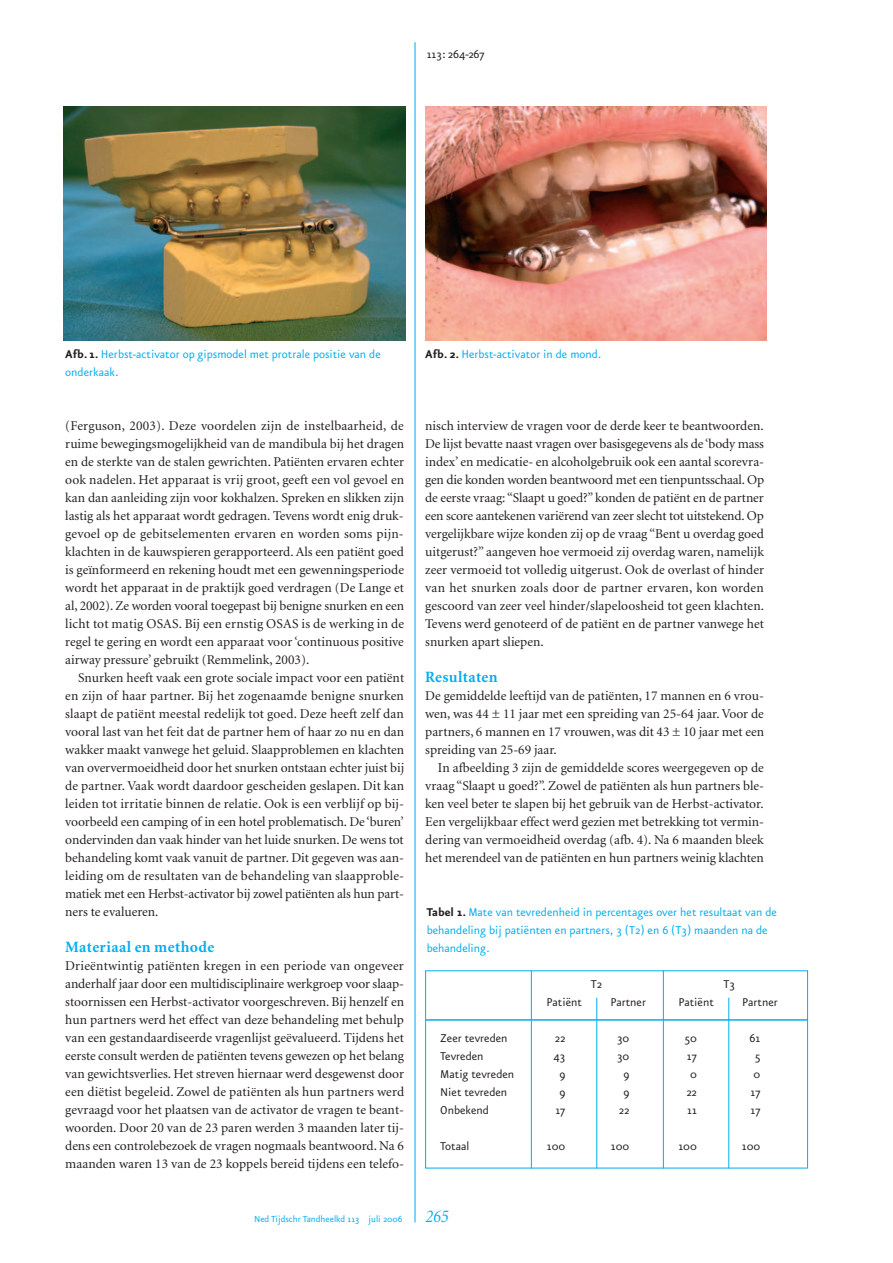
<style>
.page{position:relative;width:893px;height:1263px;background:#fff}
.page>*{position:absolute;margin:0;border:0;box-sizing:border-box;transform-origin:0 0}
.t1{font:italic 18px "Minion";color:#00aeef;scale:.9 1}
.t2{font:700 15.75px "Minion";letter-spacing:.025em;color:#00aeef}
.t3{font:13.5px/18px "Minion";color:#231f20;text-align:justify}
.t4{font:13.5px/18px "Eureka Sans";color:#00aeef}
.t5{font:13.5px "Eureka Sans";color:#231f20}
.t6{font:10.5px "Eureka Sans";color:#00aeef}
.s1{font-weight:700;color:#231f20}
</style>
<div class="page">
<hr style="left:415px;top:42px;width:1px;height:1180px;background:#00aeef">
<img style="left:64px;top:106px;width:341px;height:234px">
<img style="left:425px;top:106px;width:342px;height:234px">
<div style="left:425px;top:970px;width:383px;height:198px;border:1px solid #00aeef"></div>
<hr style="left:425px;top:1019px;width:383px;height:2px;background:#00aeef">
<hr style="left:531px;top:970px;width:1px;height:198px;background:#00aeef">
<hr style="left:596px;top:998px;width:1px;height:170px;background:#00aeef">
<hr style="left:663px;top:970px;width:1px;height:198px;background:#00aeef">
<hr style="left:728px;top:998px;width:1px;height:170px;background:#00aeef">
<p class="t5" style="left:427px;top:45px;width:59px">113: 264-267</p>
<p class="t4" style="left:65px;top:345px;width:317px"><span class="s1">Afb. 1.</span> Herbst-activator op gipsmodel met protrale positie van de onderkaak.</p>
<p class="t4" style="left:425px;top:345px;width:178px"><span class="s1">Afb. 2.</span> Herbst-activator in de mond.</p>
<p class="t3" style="left:65px;top:418px;width:340px">(Ferguson, 2003). Deze voordelen zijn de instelbaarheid, de ruime bewegingsmogelijkheid van de mandibula bij het dragen en de sterkte van de stalen gewrichten. Patiënten ervaren echter ook nadelen. Het apparaat is vrij groot, geeft een vol gevoel en kan dan aanleiding zijn voor kokhalzen. Spreken en slikken zijn lastig als het apparaat wordt gedragen. Tevens wordt enig druk&shy;gevoel op de gebitselementen ervaren en worden soms pijn&shy;klachten in de kauwspieren gerapporteerd. Als een patiënt goed is geïnformeerd en rekening houdt met een gewenningsperiode wordt het apparaat in de praktijk goed verdragen (De Lange et al, 2002). Ze worden vooral toegepast bij benigne snurken en een licht tot matig OSAS. Bij een ernstig OSAS is de werking in de regel te gering en wordt een apparaat voor ‘continuous positive airway pressure’ gebruikt (Remmelink, 2003).</p>
<p class="t3" style="left:65px;top:670px;width:340px;text-indent:13px">Snurken heeft vaak een grote sociale impact voor een patiënt en zijn of haar partner. Bij het zogenaamde benigne snurken slaapt de patiënt meestal redelijk tot goed. Deze heeft zelf dan vooral last van het feit dat de partner hem of haar zo nu en dan wakker maakt vanwege het geluid. Slaapproblemen en klachten van oververmoeidheid door het snurken ontstaan echter juist bij de partner. Vaak wordt daardoor gescheiden geslapen. Dit kan leiden tot irritatie binnen de relatie. Ook is een verblijf op bij&shy;voorbeeld een camping of in een hotel problematisch. De ‘buren’ ondervinden dan vaak hinder van het luide snurken. De wens tot behandeling komt vaak vanuit de partner. Dit gegeven was aan&shy;leiding om de resultaten van de behandeling van slaapproble&shy;matiek met een Herbst-activator bij zowel patiënten als hun part&shy;ners te evalueren.</p>
<p class="t2" style="left:65px;top:941px;width:151px">Materiaal en methode</p>
<p class="t3" style="left:65px;top:958px;width:340px">Drieëntwintig patiënten kregen in een periode van ongeveer anderhalf jaar door een multidisciplinaire werkgroep voor slaap&shy;stoornissen een Herbst-activator voorgeschreven. Bij henzelf en hun partners werd het effect van deze behandeling met behulp van een gestandaardiseerde vragenlijst geëvalueerd. Tijdens het eerste consult werden de patiënten tevens gewezen op het belang van gewichtsverlies. Het streven hiernaar werd desgewenst door een diëtist begeleid. Zowel de patiënten als hun partners werd gevraagd voor het plaatsen van de activator de vragen te beant&shy;woorden. Door 20 van de 23 paren werden 3 maanden later tij&shy;dens een controlebezoek de vragen nogmaals beantwoord. Na 6 maanden waren 13 van de 23 koppels bereid tijdens een telefo-</p>
<p class="t6" style="left:254px;top:1213px;width:150px">Ned Tijdschr Tandheelkd 113 juli 2006</p>
<p class="t3" style="left:425px;top:418px;width:340px">nisch interview de vragen voor de derde keer te beantwoorden.<br>De lijst bevatte naast vragen over basisgegevens als de ‘body mass index’ en medicatie- en alcoholgebruik ook een aantal scorevra&shy;gen die konden worden beantwoord met een tienpuntsschaal. Op de eerste vraag: “Slaapt u goed?” konden de patiënt en de partner een score aantekenen variërend van zeer slecht tot uitstekend. Op vergelijkbare wijze konden zij op de vraag “Bent u overdag goed uitgerust?” aangeven hoe vermoeid zij overdag waren, namelijk zeer vermoeid tot volledig uitgerust. Ook de overlast of hinder van het snurken zoals door de partner ervaren, kon worden gescoord van zeer veel hinder/slapeloosheid tot geen klachten.<br>Tevens werd genoteerd of de patiënt en de partner vanwege het snurken apart sliepen.</p>
<p class="t2" style="left:425px;top:671px;width:74px">Resultaten</p>
<p class="t3" style="left:425px;top:688px;width:340px">De gemiddelde leeftijd van de patiënten, 17 mannen en 6 vrou&shy;wen, was 44 ± 11 jaar met een spreiding van 25-64 jaar. Voor de partners, 6 mannen en 17 vrouwen, was dit 43 ± 10 jaar met een spreiding van 25-69 jaar.</p>
<p class="t3" style="left:425px;top:760px;width:340px;text-indent:13px">In afbeelding 3 zijn de gemiddelde scores weergegeven op de vraag “Slaapt u goed?”. Zowel de patiënten als hun partners ble&shy;ken veel beter te slapen bij het gebruik van de Herbst-activator.<br>Een vergelijkbaar effect werd gezien met betrekking tot vermin&shy;dering van vermoeidheid overdag (afb. 4). Na 6 maanden bleek het merendeel van de patiënten en hun partners weinig klachten</p>
<p class="t4" style="left:427px;top:903px;width:352px"><span class="s1">Tabel 1.</span> Mate van tevredenheid in percentages over het resultaat van de behandeling bij patiënten en partners, 3 (T2) en 6 (T3) maanden na de behandeling.</p>
<p class="t5" style="left:591px;top:976px;width:13px">T2</p>
<p class="t5" style="left:724px;top:976px;width:13px">T3</p>
<p class="t5" style="left:547px;top:994px;width:37px">Patiënt</p>
<p class="t5" style="left:610px;top:994px;width:37px">Partner</p>
<p class="t5" style="left:678px;top:994px;width:37px">Patiënt</p>
<p class="t5" style="left:742px;top:994px;width:37px">Partner</p>
<p class="t5" style="left:440px;top:1030px;width:69px">Zeer tevreden</p>
<p class="t5" style="left:555px;top:1030px;width:12px">22</p>
<p class="t5" style="left:617px;top:1030px;width:14px">30</p>
<p class="t5" style="left:684px;top:1030px;width:14px">50</p>
<p class="t5" style="left:749px;top:1030px;width:12px">61</p>
<p class="t5" style="left:440px;top:1048px;width:45px">Tevreden</p>
<p class="t5" style="left:554px;top:1048px;width:13px">43</p>
<p class="t5" style="left:617px;top:1048px;width:14px">30</p>
<p class="t5" style="left:687px;top:1048px;width:11px">17</p>
<p class="t5" style="left:755px;top:1048px;width:7px">5</p>
<p class="t5" style="left:440px;top:1066px;width:76px">Matig tevreden</p>
<p class="t5" style="left:559px;top:1066px;width:8px">9</p>
<p class="t5" style="left:623px;top:1066px;width:8px">9</p>
<p class="t5" style="left:690px;top:1066px;width:8px">0</p>
<p class="t5" style="left:754px;top:1066px;width:8px">0</p>
<p class="t5" style="left:440px;top:1084px;width:69px">Niet tevreden</p>
<p class="t5" style="left:559px;top:1084px;width:8px">9</p>
<p class="t5" style="left:623px;top:1084px;width:8px">9</p>
<p class="t5" style="left:686px;top:1084px;width:12px">22</p>
<p class="t5" style="left:750px;top:1084px;width:11px">17</p>
<p class="t5" style="left:440px;top:1102px;width:50px">Onbekend</p>
<p class="t5" style="left:555px;top:1102px;width:11px">17</p>
<p class="t5" style="left:619px;top:1102px;width:12px">22</p>
<p class="t5" style="left:687px;top:1102px;width:11px">11</p>
<p class="t5" style="left:750px;top:1102px;width:11px">17</p>
<p class="t5" style="left:440px;top:1138px;width:31px">Totaal</p>
<p class="t5" style="left:547px;top:1138px;width:20px">100</p>
<p class="t5" style="left:611px;top:1138px;width:20px">100</p>
<p class="t5" style="left:678px;top:1138px;width:20px">100</p>
<p class="t5" style="left:742px;top:1138px;width:20px">100</p>
<h1 class="t1" style="left:425px;top:1210px;width:27px">265</h1>
</div>
